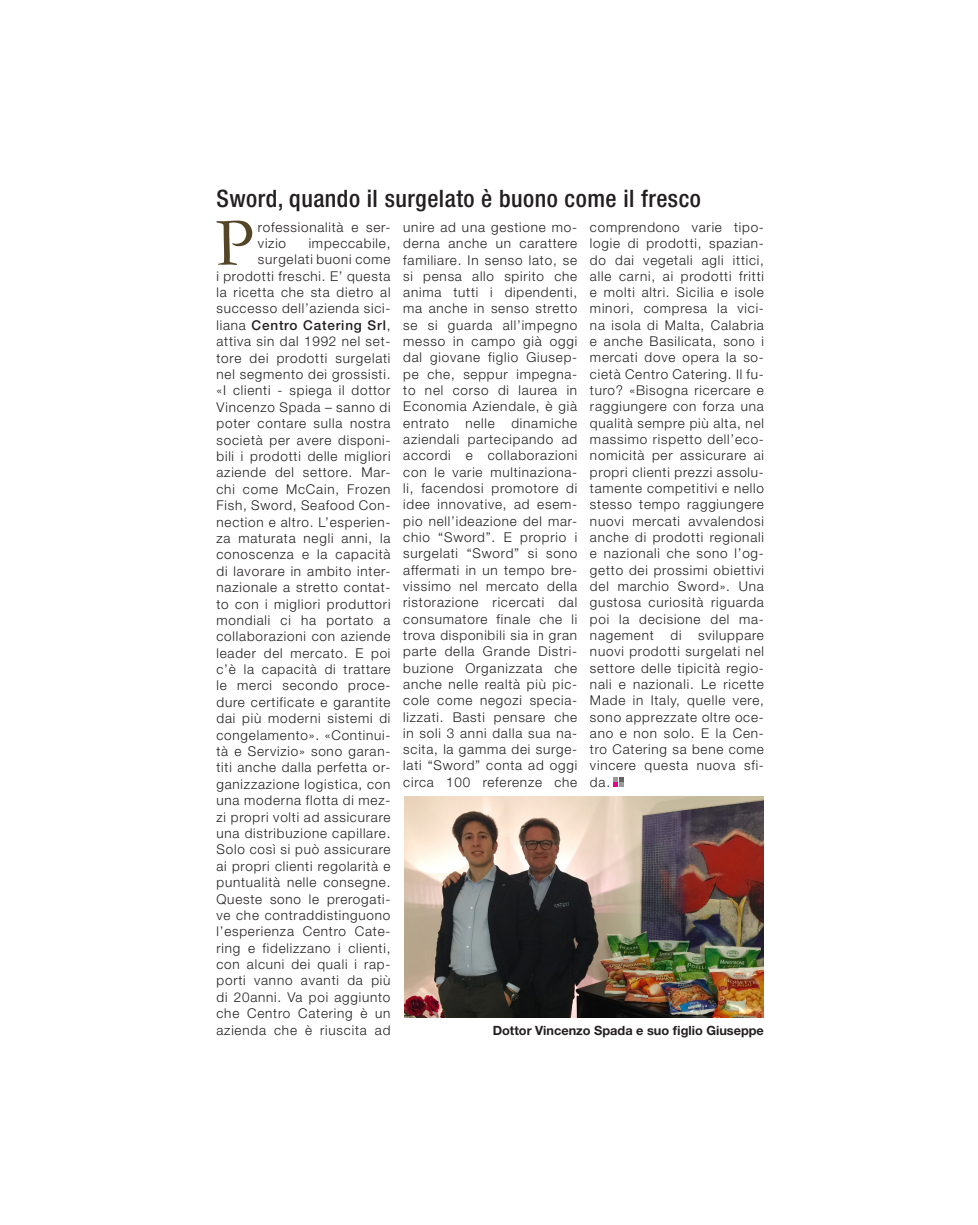
<style>
.page{position:relative;width:978px;height:1225px;background:#fff}
.page>*{position:absolute;margin:0;border:0;box-sizing:border-box;transform-origin:0 0}
.t1{font:69.15px "Garamond";color:#544529}
.t2{font:500 condensed 24px "Helvetica Neue LT Std";letter-spacing:.02em;color:#231f20}
.t3{font:300 13.5px/16.4px "Helvetica Neue LT Std";letter-spacing:.06em;color:#231f20;text-align:justify}
.t4{font:700 12.75px "Helvetica Neue LT Std";color:#231f20}
.s1{font-weight:500}
</style>
<div class="page">
<img style="left:405px;top:796px;width:359px;height:221px">
<svg style="left:613px;top:777px;width:11px;height:10px"></svg>
<p class="t2" style="left:216px;top:185px;width:486px">Sword, quando il surgelato è buono come il fresco</p>
<p class="t1" style="left:215px;top:196px;width:40px">P</p>
<p class="t3" style="left:258px;top:219px;width:134px">rofessionalità e ser&shy;vizio</p>
<p class="t3" style="left:403px;top:219px;width:175px">unire ad una gestione mo&shy;derna anche un carattere familiare. In senso lato, se si pensa allo spirito che anima tutti i dipendenti, ma anche in senso stretto se si guarda all’impegno messo in campo già oggi dal giovane figlio Giusep&shy;pe che, seppur impegna&shy;to nel corso di laurea in Economia Aziendale, è già entrato nelle dinamiche aziendali partecipando ad accordi e collaborazioni con le varie multinaziona&shy;li, facendosi promotore di idee innovative, ad esem&shy;pio nell’ideazione del mar&shy;chio “Sword”. E proprio i surgelati “Sword” si sono affermati in un tempo bre&shy;vissimo nel mercato della ristorazione ricercati dal consumatore finale che li trova disponibili sia in gran parte della Grande Distri&shy;buzione Organizzata che anche nelle realtà più pic&shy;cole come negozi specia&shy;lizzati. Basti pensare che in soli 3 anni dalla sua na&shy;scita, la gamma dei surge&shy;lati “Sword” conta ad oggi circa 100 referenze che</p>
<p class="t3" style="left:590px;top:219px;width:176px">comprendono varie tipo&shy;logie di prodotti, spazian&shy;do dai vegetali agli ittici, alle carni, ai prodotti fritti e molti altri. Sicilia e isole minori, compresa la vici&shy;na isola di Malta, Calabria e anche Basilicata, sono i mercati dove opera la so&shy;cietà Centro Catering. Il fu&shy;turo? «Bisogna ricercare e raggiungere con forza una qualità sempre più alta, nel massimo rispetto dell’eco&shy;nomicità per assicurare ai propri clienti prezzi assolu&shy;tamente competitivi e nello stesso tempo raggiungere nuovi mercati avvalendosi anche di prodotti regionali e nazionali che sono l’og&shy;getto dei prossimi obiettivi del marchio Sword». Una gustosa curiosità riguarda poi la decisione del ma&shy;nagement di sviluppare nuovi prodotti surgelati nel settore delle tipicità regio&shy;nali e nazionali. Le ricette Made in Italy, quelle vere, sono apprezzate oltre oce&shy;ano e non solo. E la Cen&shy;tro Catering sa bene come vincere questa nuova sfi&shy;da.</p>
<p class="t3" style="left:216px;top:235px;width:175px;text-align:right">impeccabile,<br>surgelati buoni come<br>i prodotti freschi. E’ questa la ricetta che sta dietro al successo dell’azienda sici&shy;liana <span class="s1">Centro Catering Srl</span>, attiva sin dal 1992 nel set&shy;tore dei prodotti surgelati nel segmento dei grossisti. «I clienti - spiega il dottor<br>Vincenzo Spada – sanno di poter contare sulla nostra società per avere disponi&shy;bili i prodotti delle migliori aziende del settore. Mar&shy;chi come McCain, Frozen<br>Fish, Sword, Seafood Con&shy;nection e altro. L’esperien&shy;za maturata negli anni, la conoscenza e la capacità di lavorare in ambito inter&shy;nazionale a stretto contat&shy;to con i migliori produttori mondiali ci ha portato a collaborazioni con aziende leader del mercato. E poi c’è la capacità di trattare le merci secondo proce&shy;dure certificate e garantite dai più moderni sistemi di congelamento». «Continui&shy;tà e Servizio» sono garan&shy;titi anche dalla perfetta or&shy;ganizzazione logistica, con una moderna flotta di mez&shy;zi propri volti ad assicurare una distribuzione capillare.<br>Solo così si può assicurare ai propri clienti regolarità e puntualità nelle consegne.<br>Queste sono le prerogati&shy;ve che contraddistinguono l’esperienza Centro Cate&shy;ring e fidelizzano i clienti, con alcuni dei quali i rap&shy;porti vanno avanti da più di 20anni. Va poi aggiunto che Centro Catering è un azienda che è riuscita ad</p>
<p class="t4" style="left:493px;top:1022px;width:273px">Dottor Vincenzo Spada e suo figlio Giuseppe</p>
</div>
